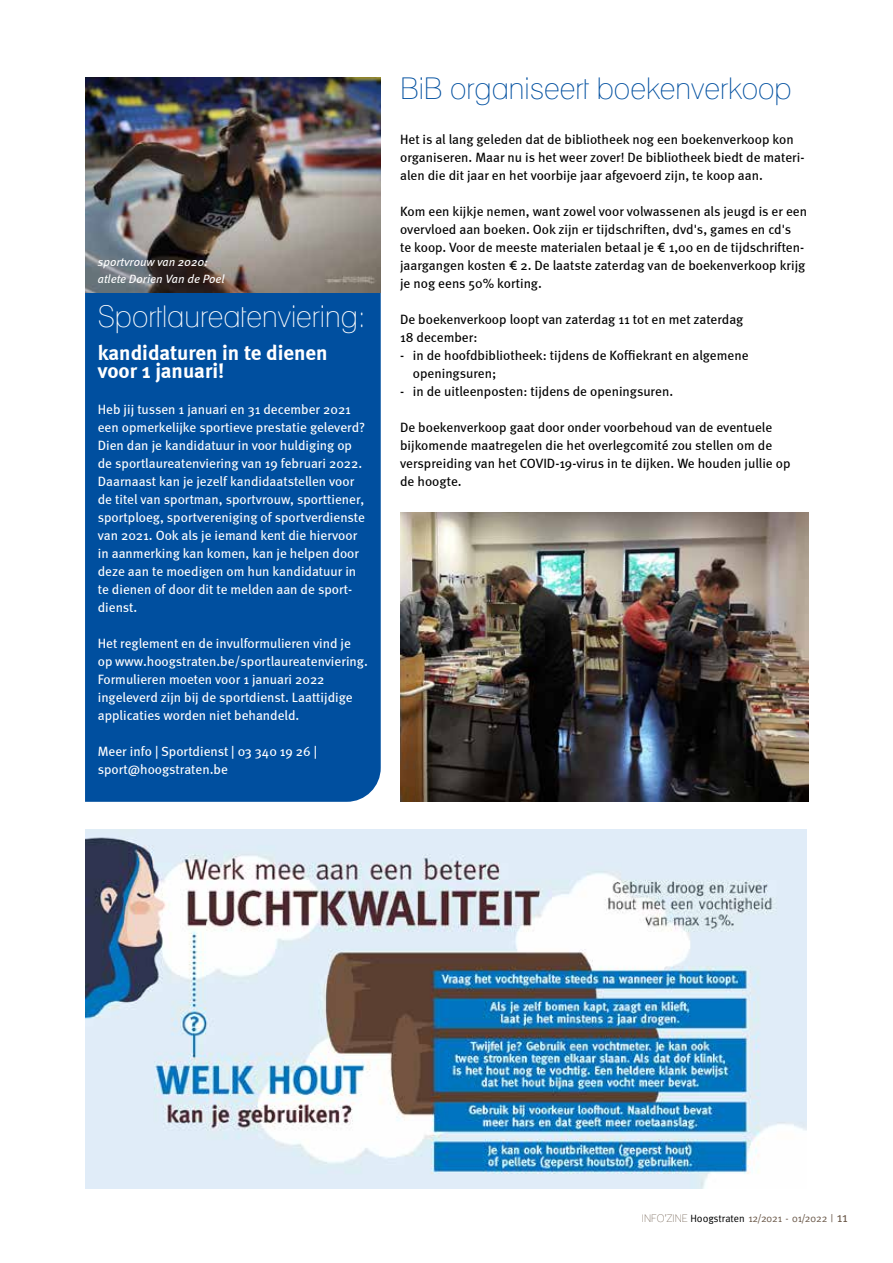
<style>
.page{position:relative;width:893px;height:1263px;background:#fff}
.page>*{position:absolute;margin:0;border:0;box-sizing:border-box;transform-origin:0 0}
.t1{font:condensed 30px "Lane";color:#004f9f}
.t2{font:condensed 30px "Lane";color:#fff}
.t3{font:700 21px/18px "Meta";color:#fff}
.t4{font:13.5px/18px "Meta";color:#000}
.t5{font:13.5px/18px "Meta";color:#fff}
.t6{font:italic 12px/16.5px "Meta";color:#fff}
.t7{font:10.5px "Meta";color:#685546}
.s1{font-family:"Lane";font-stretch:condensed}
.s2{color:#000}
.s3{font-size:13.5px}
</style>
<div class="page">
<img style="left:400px;top:512px;width:408px;height:290px">
<img style="left:85px;top:830px;width:721px;height:358px">
<svg style="left:85px;top:293px;width:296px;height:509px;background:#014f9f"></svg>
<img style="left:85px;top:77px;width:296px;height:216px">
<p class="t6" style="left:98px;top:254px;width:128px">sportvrouw van 2020: atlete Dorien Van de Poel</p>
<h1 class="t2" style="left:98px;top:298px;width:270px">Sportlaureatenviering:</h1>
<h2 class="t3" style="left:98px;top:343px;width:231px">kandidaturen in te dienen voor 1 januari!</h2>
<p class="t5" style="left:98px;top:400px;width:269px">Heb jij tussen 1 januari en 31 december 2021 een opmerkelijke sportieve prestatie geleverd?<br>Dien dan je kandidatuur in voor huldiging op de sportlaureatenviering van 19 februari 2022.<br>Daarnaast kan je jezelf kandidaatstellen voor de titel van sportman, sportvrouw, sporttiener, sportploeg, sportvereniging of sportverdienste van 2021. Ook als je iemand kent die hiervoor in aanmerking kan komen, kan je helpen door deze aan te moedigen om hun kandidatuur in te dienen of door dit te melden aan de sport&shy;dienst.</p>
<p class="t5" style="left:98px;top:634px;width:271px">Het reglement en de invulformulieren vind je op www.hoogstraten.be/sportlaureatenviering.<br>Formulieren moeten voor 1 januari 2022 ingeleverd zijn bij de sportdienst. Laattijdige applicaties worden niet behandeld.</p>
<p class="t5" style="left:98px;top:742px;width:221px">Meer info | Sportdienst | 03 340 19 26 | sport@hoogstraten.be</p>
<h1 class="t1" style="left:400px;top:70px;width:393px">BiB organiseert boekenverkoop</h1>
<p class="t4" style="left:400px;top:130px;width:406px">Het is al lang geleden dat de bibliotheek nog een boekenverkoop kon organiseren. Maar nu is het weer zover! De bibliotheek biedt de materi&shy;alen die dit jaar en het voorbije jaar afgevoerd zijn, te koop aan.</p>
<p class="t4" style="left:400px;top:202px;width:408px">Kom een kijkje nemen, want zowel voor volwassenen als jeugd is er een overvloed aan boeken. Ook zijn er tijdschriften, dvd's, games en cd's<br>te koop. Voor de meeste materialen betaal je € 1,00 en de tijdschriften&shy;jaargangen kosten € 2. De laatste zaterdag van de boekenverkoop krijg je nog eens 50% korting.</p>
<p class="t4" style="left:400px;top:310px;width:345px">De boekenverkoop loopt van zaterdag 11 tot en met zaterdag<br>18 december:</p>
<p class="t4" style="left:413px;top:346px;width:337px;text-indent:-13px">- in de hoofdbibliotheek: tijdens de Koffiekrant en algemene openingsuren;</p>
<p class="t4" style="left:400px;top:382px;width:275px">- in de uitleenposten: tijdens de openingsuren.</p>
<p class="t4" style="left:400px;top:418px;width:392px">De boekenverkoop gaat door onder voorbehoud van de eventuele bijkomende maatregelen die het overlegcomité zou stellen om de verspreiding van het COVID-19-virus in te dijken. We houden jullie op de hoogte.</p>
<p class="t7" style="left:642px;top:1212px;width:207px"><span class="s1">INFO’ZINE</span> <span class="s2">Hoogstraten</span> 12/2021 - 01/2022 | <span class="s3">11</span></p>
</div>
